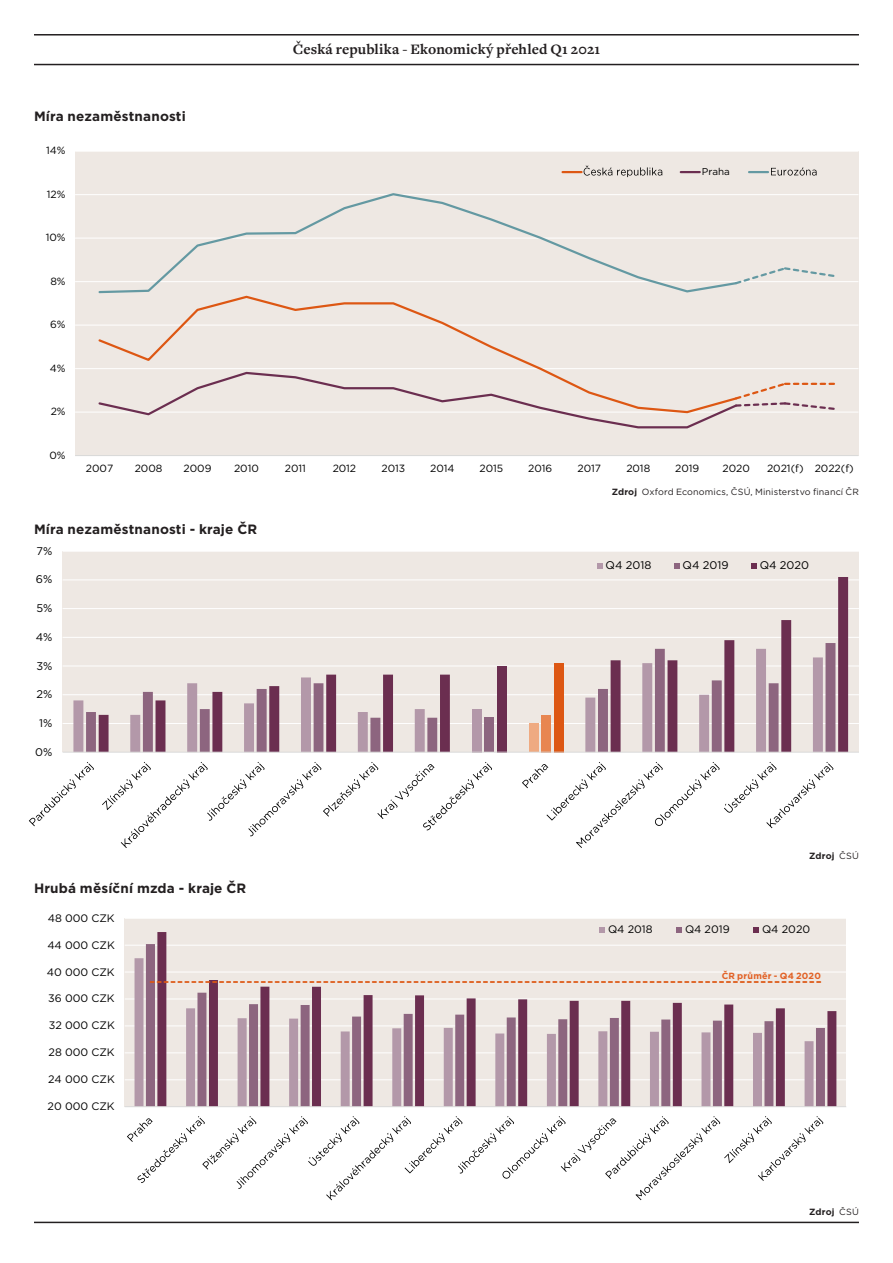
<style>
.page{position:relative;width:893px;height:1263px;background:#fff}
.page>*{position:absolute;margin:0;border:0;box-sizing:border-box;transform-origin:0 0}
.MiM_Page_2_Slug{font:700 15px "Freight Text Pro";letter-spacing:.005em;color:#231f20}
.MiM_Box_Title{font:700 13.5px "Gotham";letter-spacing:.01em;color:#231f20}
.t1{font:11.1px "Gotham";color:#000}
.t2{font:10.8px "Gotham";color:#000}
.t3{font:10.5px "Gotham";letter-spacing:-.005em;color:#000}
.t4{font:9.9px "Gotham";color:#000}
.MiM_Credit_Right{font:9px "Gotham";letter-spacing:.02em;color:#231f20}
.MiM_Credit_Right-2{font:700 9px "Gotham";letter-spacing:.015em;color:#231f20}
.MiM_Credit_Right-3{font:700 9px "Gotham";letter-spacing:.02em;color:#e26125}
.s1{font-weight:700}
.s2{font-weight:400}
</style>
<div class="page">
<div style="left:63px;top:551px;width:796px;height:201px;background:#eee8e3"></div>
<hr style="left:63px;top:723px;width:796px;height:1px;background:#fff">
<hr style="left:63px;top:694px;width:796px;height:1px;background:#fff">
<hr style="left:63px;top:666px;width:796px;height:1px;background:#fff">
<hr style="left:63px;top:637px;width:796px;height:1px;background:#fff">
<hr style="left:63px;top:608px;width:796px;height:1px;background:#fff">
<hr style="left:63px;top:580px;width:796px;height:1px;background:#fff">
<hr style="left:63px;top:551px;width:796px;height:1px;background:#fff">
<svg style="left:99px;top:577px;width:749px;height:175px"></svg>
<hr style="left:63px;top:752px;width:796px;height:1px;background:#d9d9d9">
<svg style="left:29px;top:762px;width:65px;height:64px"></svg>
<svg style="left:102px;top:762px;width:390px;height:86px"></svg>
<svg style="left:522px;top:762px;width:311px;height:86px"></svg>
<svg style="left:597px;top:563px;width:6px;height:6px"></svg>
<svg style="left:674px;top:563px;width:6px;height:6px"></svg>
<svg style="left:751px;top:563px;width:6px;height:6px"></svg>
<svg style="left:125px;top:918px;width:721px;height:189px;background:#e0d5d5"></svg>
<hr style="left:125px;top:1079px;width:721px;height:1px;background:#fff">
<hr style="left:125px;top:1052px;width:721px;height:1px;background:#fff">
<hr style="left:125px;top:1025px;width:721px;height:1px;background:#fff">
<hr style="left:125px;top:999px;width:721px;height:1px;background:#fff">
<hr style="left:125px;top:972px;width:721px;height:1px;background:#fff">
<hr style="left:125px;top:945px;width:721px;height:1px;background:#fff">
<hr style="left:125px;top:918px;width:721px;height:1px;background:#fff">
<svg style="left:157px;top:932px;width:679px;height:174px;background:#d1bfc4"></svg>
<hr style="left:125px;top:1106px;width:721px;height:1px;background:#d9d9d9">
<svg style="left:150px;top:981px;width:670px;height:2px"></svg>
<svg style="left:127px;top:1116px;width:696px;height:84px"></svg>
<svg style="left:599px;top:927px;width:6px;height:5px"></svg>
<svg style="left:676px;top:927px;width:6px;height:5px"></svg>
<svg style="left:753px;top:927px;width:6px;height:5px"></svg>
<hr style="left:34px;top:64px;width:825px;height:1px;background:#231f20">
<hr style="left:34px;top:1222px;width:825px;height:1px;background:#231f20">
<hr style="left:34px;top:34px;width:825px;height:2px;background:#231f20">
<div style="left:75px;top:151px;width:783px;height:305px;background:#eee8e3"></div>
<hr style="left:75px;top:412px;width:783px;height:1px;background:#fff">
<hr style="left:75px;top:368px;width:783px;height:1px;background:#fff">
<hr style="left:75px;top:325px;width:783px;height:1px;background:#fff">
<hr style="left:75px;top:281px;width:783px;height:1px;background:#fff">
<hr style="left:75px;top:238px;width:783px;height:1px;background:#fff">
<hr style="left:75px;top:194px;width:783px;height:1px;background:#fff">
<hr style="left:75px;top:151px;width:783px;height:1px;background:#fff">
<hr style="left:75px;top:455px;width:783px;height:1px;background:#d9d9d9">
<svg style="left:97px;top:295px;width:642px;height:76px"></svg>
<svg style="left:97px;top:371px;width:739px;height:58px"></svg>
<svg style="left:739px;top:267px;width:96px;height:17px"></svg>
<svg style="left:97px;top:193px;width:642px;height:101px"></svg>
<svg style="left:563px;top:171px;width:18px;height:2px"></svg>
<img style="left:584px;top:166px;width:79px;height:12px">
<svg style="left:681px;top:171px;width:19px;height:2px"></svg>
<svg style="left:749px;top:171px;width:19px;height:2px"></svg>
<img style="left:771px;top:167px;width:46px;height:9px">
<p class="MiM_Box_Title" style="left:34px;top:108px;width:153px">Míra nezaměstnanosti</p>
<p class="t3" style="left:46px;top:144px;width:21px">14%</p>
<p class="t3" style="left:47px;top:188px;width:20px">12%</p>
<p class="t3" style="left:46px;top:231px;width:21px">10%</p>
<p class="t3" style="left:50px;top:274px;width:17px">8%</p>
<p class="t3" style="left:50px;top:318px;width:17px">6%</p>
<p class="t3" style="left:50px;top:361px;width:17px">4%</p>
<p class="t3" style="left:51px;top:405px;width:16px">2%</p>
<p class="t3" style="left:49px;top:448px;width:18px">0%</p>
<p class="MiM_Page_2_Slug" style="left:293px;top:39px;width:309px">Česká republika - Ekonomický přehled Q1 2021</p>
<p class="t4" style="left:702px;top:165px;width:30px">Praha</p>
<p class="t3" style="left:86px;top:462px;width:29px">2007</p>
<p class="t3" style="left:135px;top:462px;width:29px">2008</p>
<p class="t3" style="left:184px;top:462px;width:29px">2009</p>
<p class="t3" style="left:234px;top:462px;width:26px">2010</p>
<p class="t3" style="left:285px;top:462px;width:23px">2011</p>
<p class="t3" style="left:333px;top:462px;width:25px">2012</p>
<p class="t3" style="left:382px;top:462px;width:25px">2013</p>
<p class="t3" style="left:430px;top:462px;width:26px">2014</p>
<p class="t3" style="left:479px;top:462px;width:25px">2015</p>
<p class="t3" style="left:528px;top:462px;width:26px">2016</p>
<p class="t3" style="left:578px;top:462px;width:25px">2017</p>
<p class="t3" style="left:626px;top:462px;width:25px">2018</p>
<p class="t3" style="left:675px;top:462px;width:26px">2019</p>
<p class="t3" style="left:723px;top:462px;width:29px">2020</p>
<p class="t3" style="left:767px;top:462px;width:88px">2021(f) 2022(f)</p>
<p class="MiM_Box_Title" style="left:34px;top:520px;width:225px">Míra nezaměstnanosti - kraje ČR</p>
<p class="t1" style="left:37px;top:544px;width:17px">7%</p>
<p class="t1" style="left:36px;top:572px;width:18px">6%</p>
<p class="t1" style="left:36px;top:601px;width:18px">5%</p>
<p class="t1" style="left:36px;top:630px;width:18px">4%</p>
<p class="t1" style="left:36px;top:658px;width:18px">3%</p>
<p class="t1" style="left:37px;top:687px;width:17px">2%</p>
<p class="t1" style="left:39px;top:716px;width:15px">1%</p>
<p class="t1" style="left:35px;top:745px;width:19px">0%</p>
<p class="MiM_Box_Title" style="left:34px;top:879px;width:214px">Hrubá měsíční mzda - kraje ČR</p>
<p class="t2" style="left:48px;top:911px;width:68px">48 000 CZK</p>
<p class="t2" style="left:47px;top:938px;width:69px">44 000 CZK</p>
<p class="t2" style="left:47px;top:965px;width:69px">40 000 CZK</p>
<p class="t2" style="left:48px;top:992px;width:68px">36 000 CZK</p>
<p class="t2" style="left:49px;top:1019px;width:68px">32 000 CZK</p>
<p class="t2" style="left:49px;top:1045px;width:68px">28 000 CZK</p>
<p class="t2" style="left:48px;top:1072px;width:68px">24 000 CZK</p>
<p class="t2" style="left:48px;top:1099px;width:69px">20 000 CZK</p>
<p class="MiM_Credit_Right" style="left:612px;top:486px;width:249px"><span class="s1">Zdroj</span> Oxford Economics, ČSÚ, Ministerstvo financí ČR</p>
<p class="t1" style="left:606px;top:558px;width:47px">Q4 2018</p>
<p class="t1" style="left:683px;top:558px;width:47px">Q4 2019</p>
<p class="t1" style="left:760px;top:558px;width:51px">Q4 2020</p>
<p class="MiM_Credit_Right-2" style="left:809px;top:850px;width:51px">Zdroj <span class="s2">ČSÚ</span></p>
<p class="t2" style="left:608px;top:922px;width:46px">Q4 2018</p>
<p class="t2" style="left:685px;top:922px;width:46px">Q4 2019</p>
<p class="t2" style="left:762px;top:922px;width:50px">Q4 2020</p>
<p class="MiM_Credit_Right-3" style="left:722px;top:969px;width:101px">ČR průměr - Q4 2020</p>
<p class="MiM_Credit_Right-2" style="left:809px;top:1206px;width:51px">Zdroj <span class="s2">ČSÚ</span></p>
</div>
